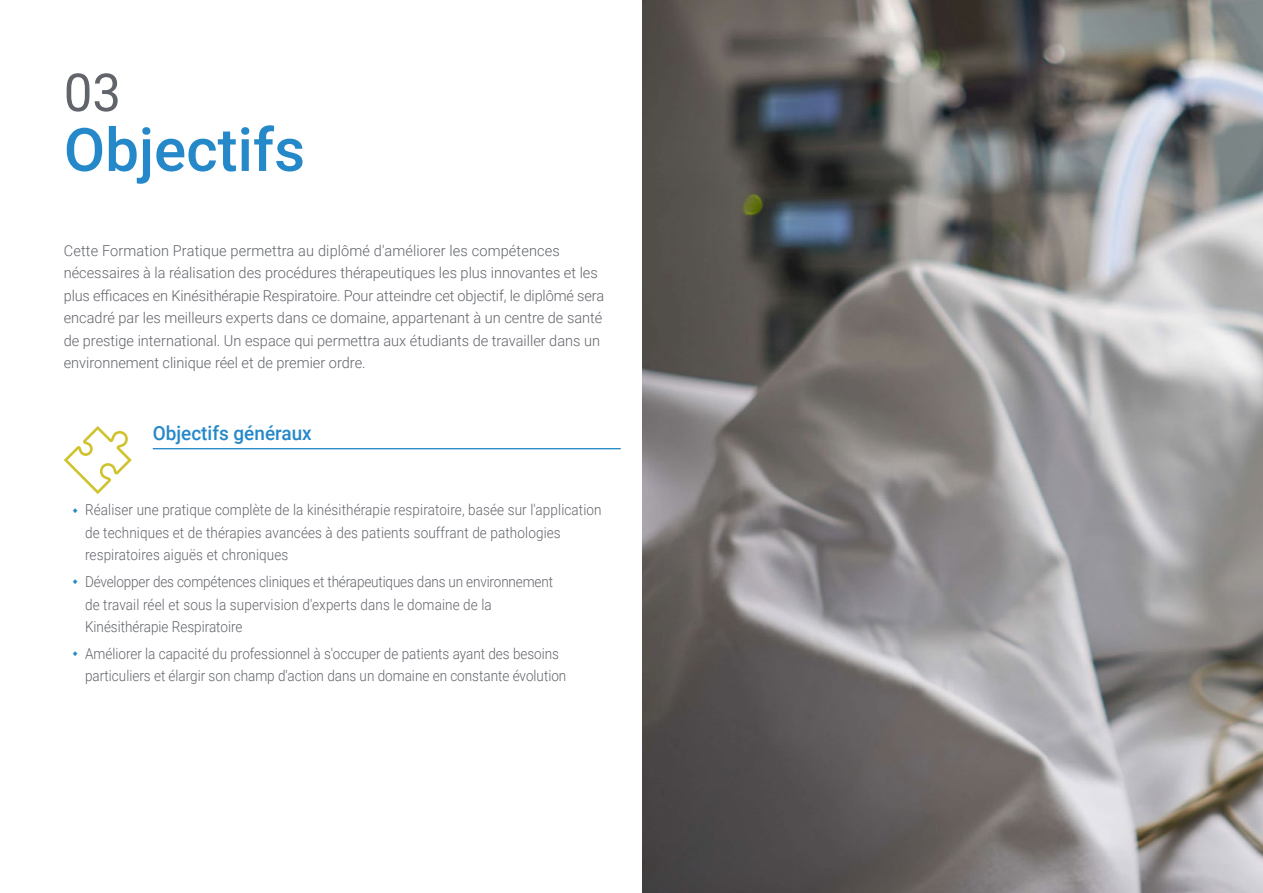
<style>
.page{position:relative;width:1263px;height:893px;background:#fff}
.page>*{position:absolute;margin:0;border:0;box-sizing:border-box;transform-origin:0 0}
.t1{font:500 60px "Roboto";color:#2488c9}
.t2{font:52.5px "Roboto";color:#61646a}
.t3{font:500 19.5px "Roboto";color:#2488c9}
.t4{font:300 15px/22.5px "Roboto";color:#61646a;scale:.9 1}
.t5{font:300 15px/22.5px "Roboto";color:#61646a}
</style>
<div class="page">
<hr style="left:153px;top:448px;width:468px;height:1px;background:#2488c9">
<svg style="left:64px;top:426px;width:68px;height:68px"></svg>
<img style="left:642px;top:0;width:621px;height:893px">
<h2 class="t2" style="left:64px;top:56px;width:59px">03</h2>
<h1 class="t1" style="left:64px;top:108px;width:243px">Objectifs</h1>
<p class="t5" style="left:64px;top:239px;width:542px">Cette Formation Pratique permettra au diplômé d'améliorer les compétences nécessaires à la réalisation des procédures thérapeutiques les plus innovantes et les plus efficaces en Kinésithérapie Respiratoire. Pour atteindre cet objectif, le diplômé sera encadré par les meilleurs experts dans ce domaine, appartenant à un centre de santé de prestige international. Un espace qui permettra aux étudiants de travailler dans un environnement clinique réel et de premier ordre.</p>
<h3 class="t3" style="left:153px;top:420px;width:160px">Objectifs généraux</h3>
<p class="t4" style="left:85px;top:498px;width:576px">Réaliser une pratique complète de la kinésithérapie respiratoire, basée sur l'application de techniques et de thérapies avancées à des patients souffrant de pathologies respiratoires aiguës et chroniques</p>
<p class="t4" style="left:85px;top:570px;width:521px">Développer des compétences cliniques et thérapeutiques dans un environnement de travail réel et sous la supervision d'experts dans le domaine de la<br>Kinésithérapie Respiratoire</p>
<p class="t4" style="left:85px;top:642px;width:536px">Améliorer la capacité du professionnel à s'occuper de patients ayant des besoins particuliers et élargir son champ d'action dans un domaine en constante évolution</p>
</div>
